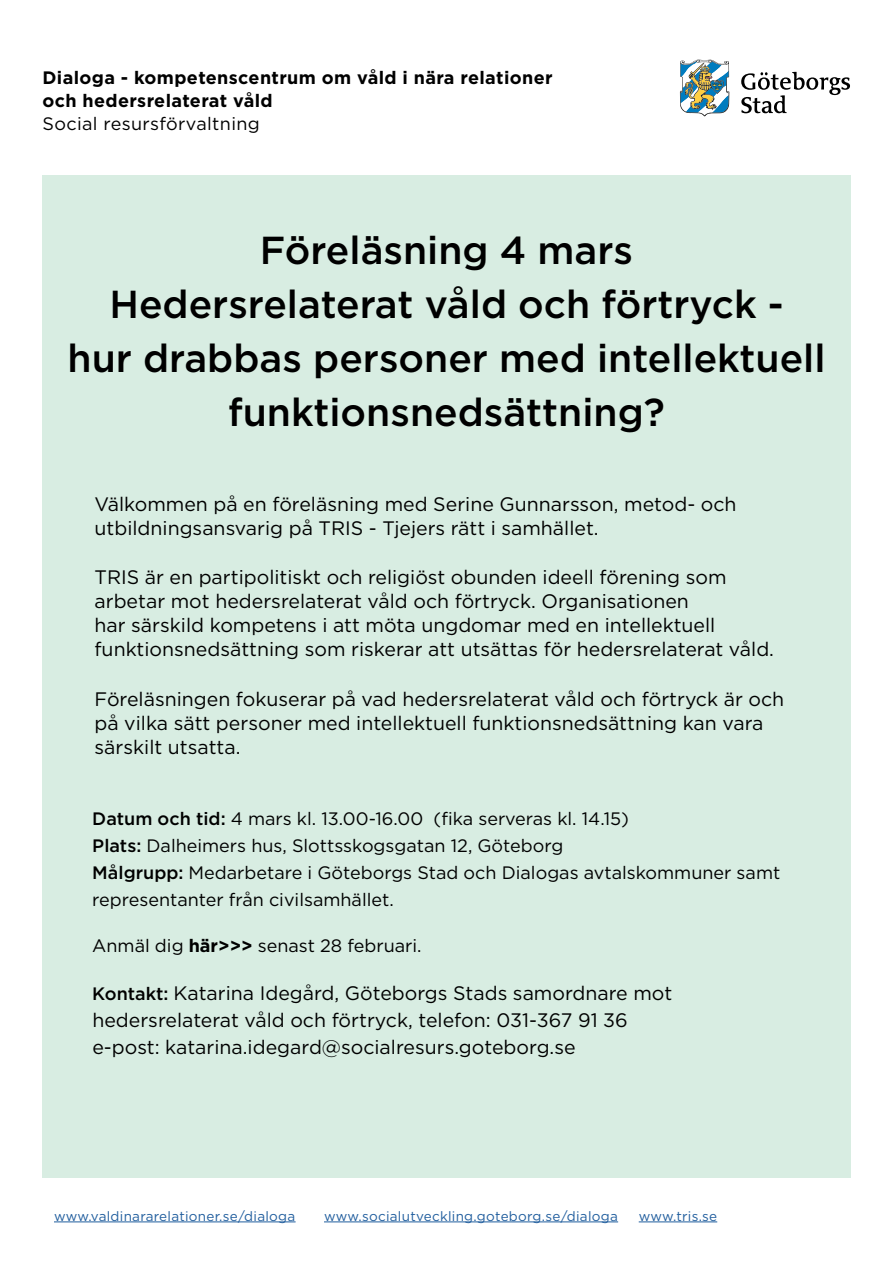
<style>
.page{position:relative;width:893px;height:1263px;background:#fff}
.page>*{position:absolute;margin:0;border:0;box-sizing:border-box;transform-origin:0 0}
.t1{font:500 39px/54px "Gotham";color:#000;text-align:center}
.t2{font:19.5px/24px "Gotham";color:#000}
.t3{font:18px/27px "Gotham";color:#000}
.t4{font:700 18px/23.1px "Gotham";letter-spacing:.02em;color:#000}
.t5{font:18px "Gotham";letter-spacing:.02em;color:#000}
.t6{font:13.5px "Gotham";letter-spacing:.02em;color:#215e9e}
.s1{font-weight:500}
.s2{font-weight:700}
.s3{font-weight:500;font-size:18px}
</style>
<div class="page">
<svg style="left:741px;top:72px;width:109px;height:41px"></svg>
<svg style="left:680px;top:60px;width:49px;height:56px"></svg>
<hr style="left:54px;top:1221px;width:242px;height:1px;background:#215e9e">
<hr style="left:324px;top:1221px;width:294px;height:1px;background:#215e9e">
<hr style="left:639px;top:1221px;width:78px;height:1px;background:#215e9e">
<div style="left:43px;top:176px;width:807px;height:1002px;background:#d8ede2"></div>
<p class="t4" style="left:43px;top:66px;width:512px">Dialoga - kompetenscentrum om våld i nära relationer och hedersrelaterat våld</p>
<p class="t5" style="left:43px;top:113px;width:219px">Social resursförvaltning</p>
<h1 class="t1" style="left:68px;top:223px;width:760px">Föreläsning 4 mars<br>Hedersrelaterat våld och förtryck -<br>hur drabbas personer med intellektuell funktionsnedsättning?</h1>
<p class="t2" style="left:94px;top:492px;width:644px">Välkommen på en föreläsning med Serine Gunnarsson, metod- och utbildningsansvarig på TRIS - Tjejers rätt i samhället.</p>
<p class="t2" style="left:94px;top:565px;width:681px">TRIS är en partipolitiskt och religiöst obunden ideell förening som arbetar mot hedersrelaterat våld och förtryck. Organisationen<br>har särskild kompetens i att möta ungdomar med en intellektuell funktionsnedsättning som riskerar att utsättas för hedersrelaterat våld.</p>
<p class="t2" style="left:94px;top:687px;width:691px">Föreläsningen fokuserar på vad hedersrelaterat våld och förtryck är och på vilka sätt personer med intellektuell funktionsnedsättning kan vara särskilt utsatta.</p>
<p class="t3" style="left:92px;top:804px;width:689px"><span class="s1">Datum och tid:</span> 4 mars kl. 13.00-16.00 (fika serveras kl. 14.15)<br><span class="s1">Plats:</span> Dalheimers hus, Slottsskogsgatan 12, Göteborg<br><span class="s1">Målgrupp:</span> Medarbetare i Göteborgs Stad och Dialogas avtalskommuner samt representanter från civilsamhället.</p>
<p class="t3" style="left:92px;top:932px;width:331px">Anmäl dig <span class="s2">här&gt;&gt;&gt;</span> senast 28 februari.</p>
<p class="t2" style="left:92px;top:979px;width:581px;line-height:27px"><span class="s3">Kontakt:</span> Katarina Idegård, Göteborgs Stads samordnare mot hedersrelaterat våld och förtryck, telefon: 031-367 91 36 e-post: katarina.idegard@socialresurs.goteborg.se</p>
<p class="t6" style="left:54px;top:1207px;width:243px">www.valdinararelationer.se/dialoga</p>
<p class="t6" style="left:324px;top:1207px;width:295px">www.socialutveckling.goteborg.se/dialoga</p>
<p class="t6" style="left:639px;top:1207px;width:80px">www.tris.se</p>
</div>
